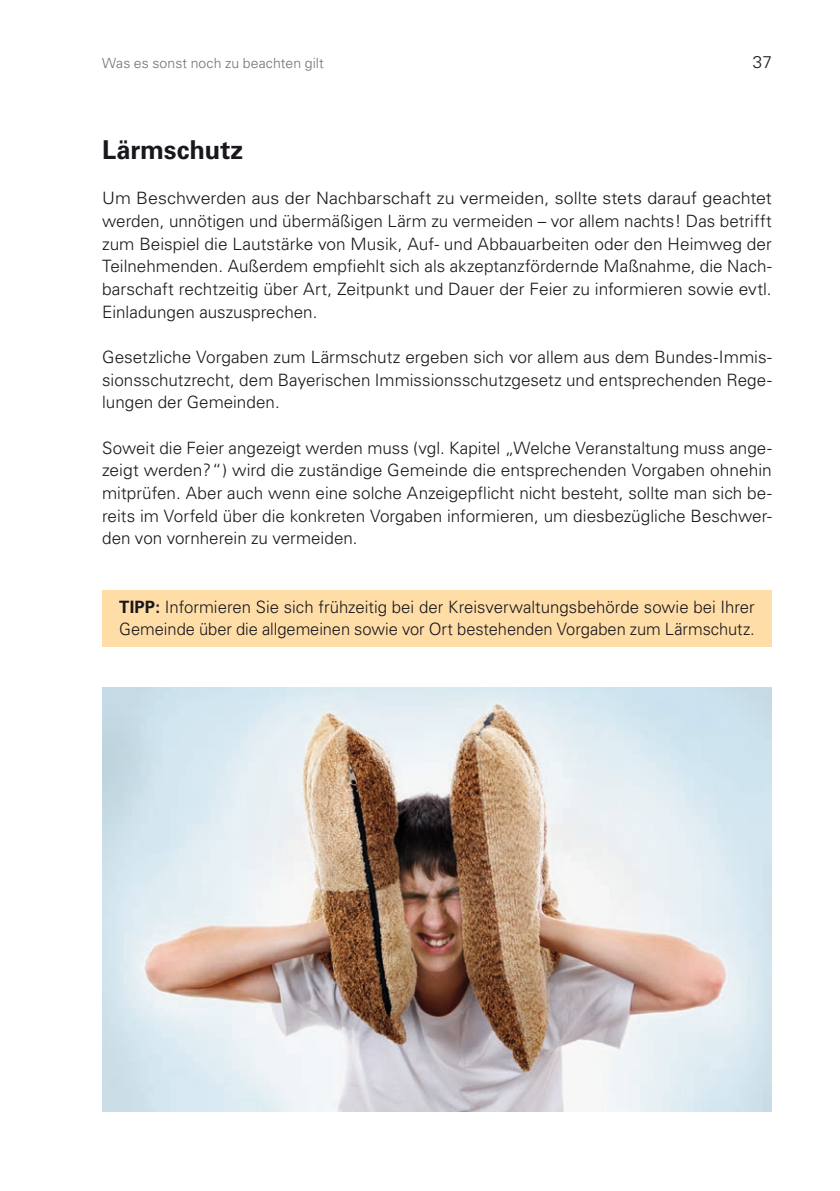
<style>
.page{position:relative;width:840px;height:1191px;background:#fff}
.page>*{position:absolute;margin:0;border:0;box-sizing:border-box;transform-origin:0 0}
.t1{font:700 26px "Univers";letter-spacing:-.005em;color:#1a171c}
.t2{font:300 17px/22.6px "Univers";color:#1a171c;text-align:justify}
.t3{font:300 17px/22.6px "Univers";color:#1a171c;text-align:justify;scale:1.05 1}
.t4{font:300 14px "Univers";letter-spacing:.01em;color:#707173}
.s1{font-weight:700}
</style>
<div class="page">
<div style="left:102px;top:590px;width:669px;height:56px;background:#fedda7"></div>
<img style="left:102px;top:687px;width:669px;height:424px">
<p class="t4" style="left:102px;top:55px;width:223px">Was es sonst noch zu beachten gilt</p>
<p class="t2" style="left:752px;top:51px;width:20px">37</p>
<h1 class="t1" style="left:102px;top:134px;width:142px">Lärmschutz</h1>
<p class="t3" style="left:102px;top:187px;width:639px">Um Beschwerden aus der Nachbarschaft zu vermeiden, sollte stets darauf geachtet werden, unnötigen und übermäßigen Lärm zu vermeiden – vor allem nachts! Das betrifft zum Beispiel die Lautstärke von Musik, Auf- und Abbauarbeiten oder den Heimweg der Teilnehmenden. Außerdem empfiehlt sich als akzeptanzfördernde Maßnahme, die Nach&shy;barschaft rechtzeitig über Art, Zeitpunkt und Dauer der Feier zu informieren sowie evtl.<br>Einladungen auszusprechen.</p>
<p class="t2" style="left:102px;top:346px;width:670px">Gesetzliche Vorgaben zum Lärmschutz ergeben sich vor allem aus dem Bundes-Immis&shy;sionsschutzrecht, dem Bayerischen Immissionsschutzgesetz und entsprechenden Rege&shy;lungen der Gemeinden.</p>
<p class="t2" style="left:102px;top:436px;width:670px">Soweit die Feier angezeigt werden muss (vgl. Kapitel „Welche Veranstaltung muss ange&shy;zeigt werden?“) wird die zuständige Gemeinde die entsprechenden Vorgaben ohnehin mitprüfen. Aber auch wenn eine solche Anzeigepflicht nicht besteht, sollte man sich be&shy;reits im Vorfeld über die konkreten Vorgaben informieren, um diesbezügliche Beschwer&shy;den von vornherein zu vermeiden.</p>
<p class="t2" style="left:119px;top:595px;width:636px"><span class="s1">TIPP:</span> Informieren Sie sich frühzeitig bei der Kreisverwaltungsbehörde sowie bei Ihrer<br>Gemeinde über die allgemeinen sowie vor Ort bestehenden Vorgaben zum Lärmschutz.</p>
</div>
